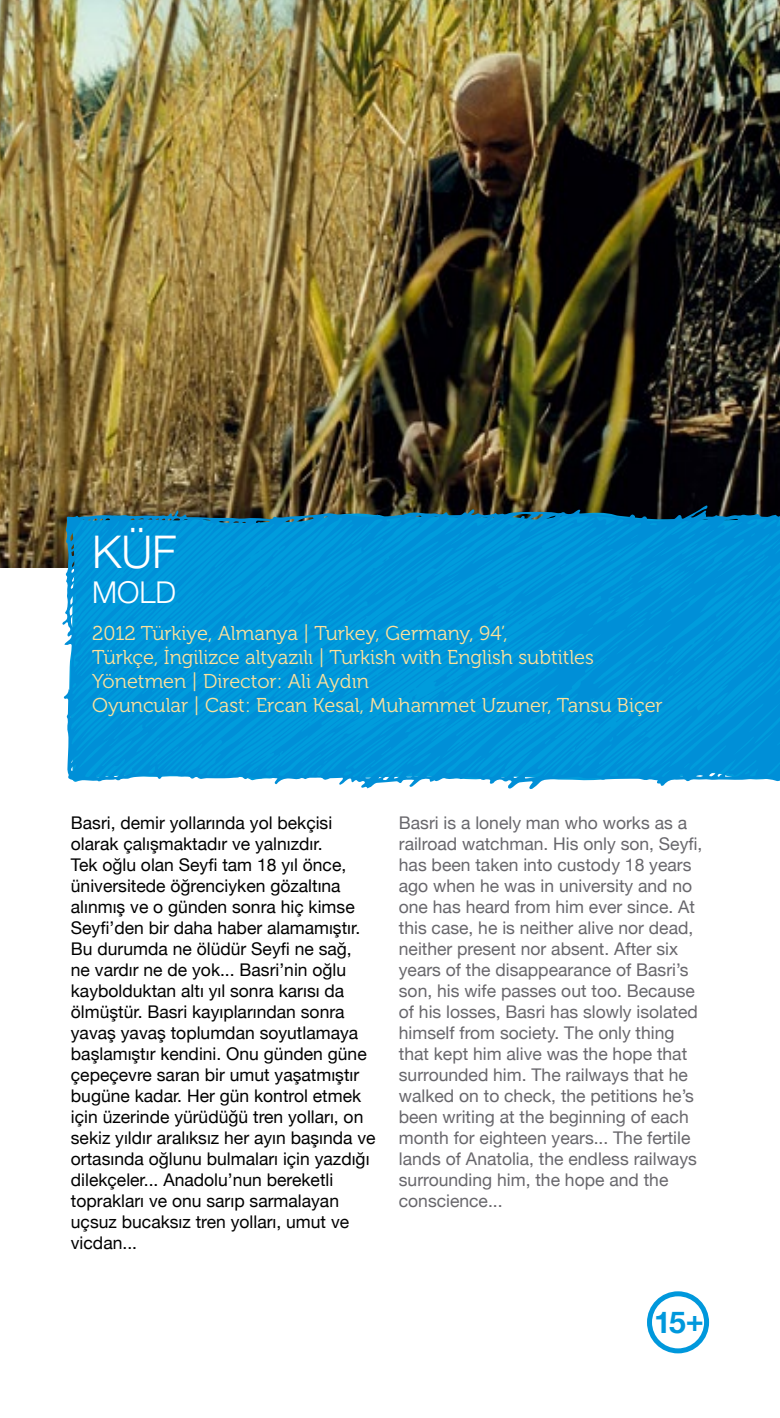
<style>
.page{position:relative;width:780px;height:1418px;background:#fff}
.page>*{position:absolute;margin:0;border:0;box-sizing:border-box;transform-origin:0 0}
.t1{font:300 45px "Helvetica Neue";color:#fff}
.t2{font:300 30px "Helvetica Neue";color:#fff}
.t3{font:700 30px "Helvetica Neue";color:#0098dc}
.t4{font:20px/24px "Museo 300";color:#fde19c}
.t5{font:17.5px/21px "Helvetica Neue";color:#000}
.t6{font:17.5px/21px "Helvetica Neue";color:#68676c}
</style>
<div class="page">
<img style="left:0;top:0;width:780px;height:567px">
<svg style="left:62px;top:505px;width:718px;height:284px;background:#0e94d2"></svg>
<div style="left:157px;top:647px;width:159px;height:110px;background:#0097da"></div>
<svg style="left:382px;top:558px;width:5px;height:4px"></svg>
<svg style="left:359px;top:678px;width:97px;height:49px;background:#0097da"></svg>
<svg style="left:478px;top:573px;width:27px;height:16px"></svg>
<svg style="left:346px;top:617px;width:21px;height:16px"></svg>
<svg style="left:253px;top:550px;width:8px;height:6px"></svg>
<div style="left:647px;top:1291px;width:62px;height:62px;border:5px solid #0098dc;border-radius:50%"></div>
<h1 class="t1" style="left:92px;top:516px;width:86px">KÜF</h1>
<h2 class="t2" style="left:92px;top:568px;width:85px">MOLD</h2>
<p class="t4" style="left:92px;top:621px;width:572px">2012 Türkiye, Almanya | Turkey, Germany, 94’,<br>Türkçe, İngilizce altyazılı | Turkish with English subtitles Yönetmen | Director: Ali Aydın<br>Oyuncular | Cast: Ercan Kesal, Muhammet Uzuner, Tansu Biçer</p>
<p class="t5" style="left:71px;top:811px;width:306px">Basri, demir yollarında yol bekçisi olarak çalışmaktadır ve yalnızdır.<br>Tek oğlu olan Seyfi tam 18 yıl önce, üniversitede öğrenciyken gözaltına alınmış ve o günden sonra hiç kimse Seyfi’den bir daha haber alamamıştır.<br>Bu durumda ne ölüdür Seyfi ne sağ,<br>ne vardır ne de yok... Basri’nin oğlu kaybolduktan altı yıl sonra karısı da ölmüştür. Basri kayıplarından sonra yavaş yavaş toplumdan soyutlamaya başlamıştır kendini. Onu günden güne çepeçevre saran bir umut yaşatmıştır bugüne kadar. Her gün kontrol etmek için üzerinde yürüdüğü tren yolları, on sekiz yıldır aralıksız her ayın başında ve ortasında oğlunu bulmaları için yazdığı dilekçeler... Anadolu’nun bereketli toprakları ve onu sarıp sarmalayan uçsuz bucaksız tren yolları, umut ve vicdan...</p>
<p class="t6" style="left:399px;top:811px;width:305px">Basri is a lonely man who works as a railroad watchman. His only son, Seyfi, has been taken into custody 18 years ago when he was in university and no one has heard from him ever since. At this case, he is neither alive nor dead, neither present nor absent. After six years of the disappearance of Basri’s son, his wife passes out too. Because of his losses, Basri has slowly isolated himself from society. The only thing that kept him alive was the hope that surrounded him. The railways that he walked on to check, the petitions he’s been writing at the beginning of each month for eighteen years... The fertile lands of Anatolia, the endless railways surrounding him, the hope and the conscience...</p>
<h2 class="t3" style="left:654px;top:1295px;width:51px">15+</h2>
</div>
